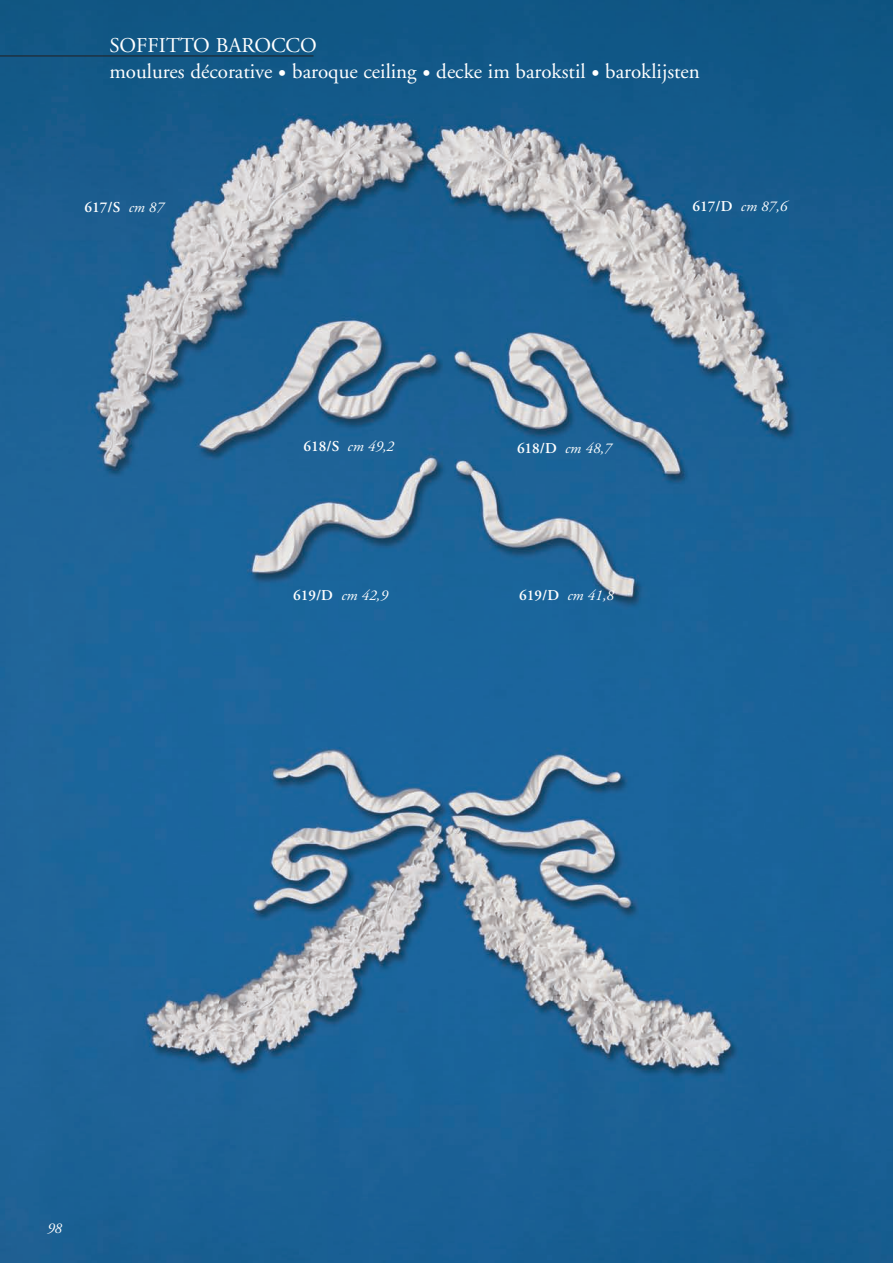
<style>
.page{position:relative;width:893px;height:1263px;background:#fff}
.page>*{position:absolute;margin:0;border:0;box-sizing:border-box;transform-origin:0 0}
.t1{font:21px/25.2px "Adobe Garamond";color:#fff}
.t2{font:italic 15px "Adobe Garamond";color:#fff}
.t3{font:600 15px "Adobe Garamond";color:#fff}
.s1{font-weight:400;font-style:italic}
.s2{font-weight:600;font-style:normal}
</style>
<div class="page">
<img style="left:0;top:0;width:893px;height:1263px">
<hr style="left:0;top:56px;width:314px;height:1px;background:#231f20">
<p class="t1" style="left:109px;top:35px;width:592px">SOFFITTO BAROCCO<br>moulures décorative • baroque ceiling • decke im barokstil • baroklijsten</p>
<p class="t3" style="left:85px;top:202px;width:81px">617/S <span class="s1">cm 87</span></p>
<p class="t2" style="left:693px;top:200px;width:96px"><span class="s2">617/D</span> cm 87,6</p>
<p class="t2" style="left:304px;top:440px;width:92px"><span class="s2">618/S</span> cm 49,2</p>
<p class="t2" style="left:517px;top:442px;width:96px"><span class="s2">618/D</span> cm 48,7</p>
<p class="t2" style="left:293px;top:589px;width:96px"><span class="s2">619/D</span> cm 42,9</p>
<p class="t2" style="left:519px;top:589px;width:96px"><span class="s2">619/D</span> cm 41,8</p>
<p class="t2" style="left:47px;top:1222px;width:16px">98</p>
</div>
